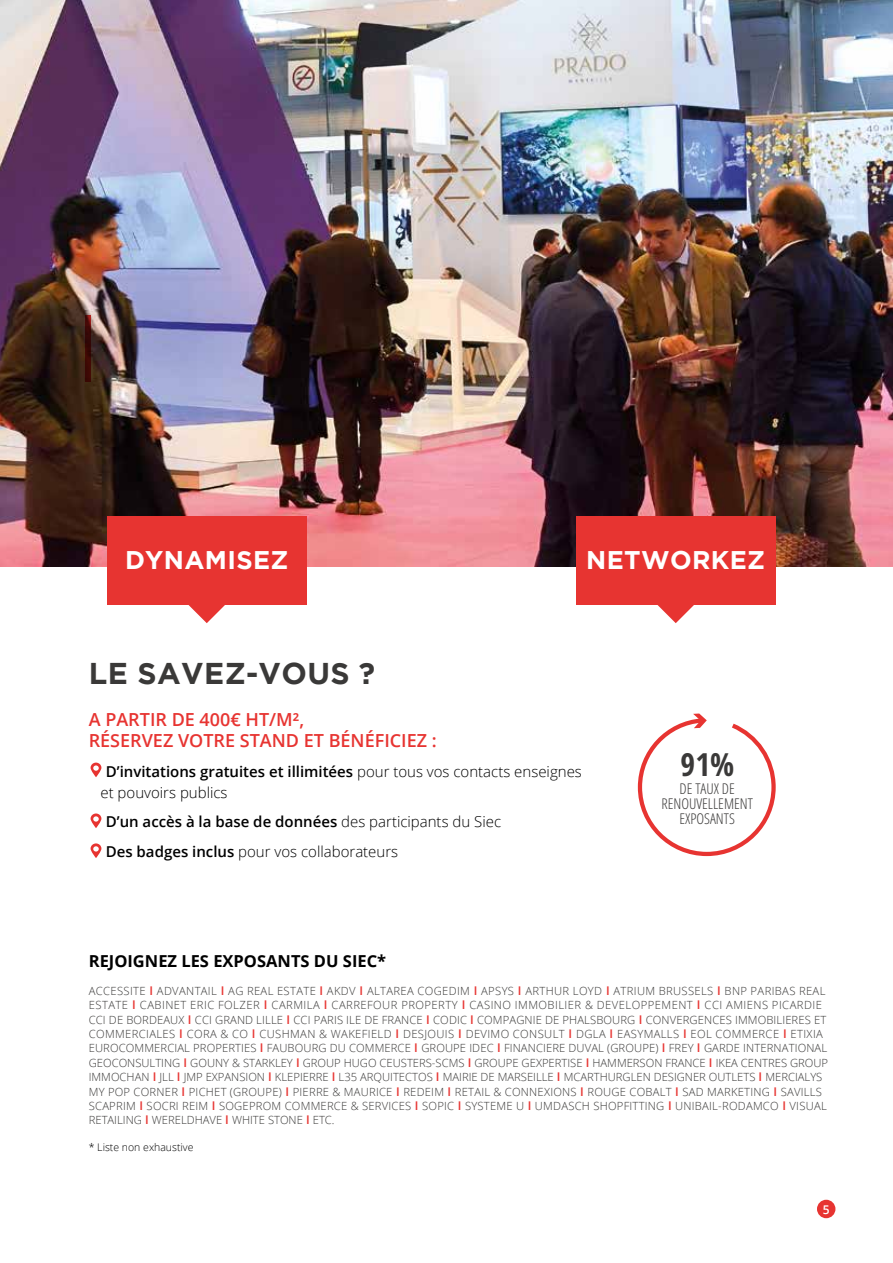
<style>
.page{position:relative;width:893px;height:1263px;background:#fff}
.page>*{position:absolute;margin:0;border:0;box-sizing:border-box;transform-origin:0 0}
.t1{font:700 condensed 31.8px "Open Sans";color:#3a3938}
.t2{font:700 30px "Gotham";letter-spacing:.015em;color:#3a3938}
.t3{font:700 25.5px "Gotham";letter-spacing:.015em;color:#fff}
.t4{font:600 18px/21px "Open Sans";color:#e73431}
.t5{font:700 16.5px "Open Sans";color:#000}
.t6{font:300 15px/21px "Open Sans";color:#000}
.t7{font:300 condensed 14.85px/14.9px "Open Sans";color:#3a3938;text-align:center}
.t8{font:600 12px "Open Sans";color:#fff}
.t9{font:300 11.25px/14.4px "Open Sans";letter-spacing:.02em;color:#3a3938}
.t10{font:300 10.5px "Open Sans";color:#000}
.s1{font-weight:600}
.s2{font-weight:600;font-size:12px;color:#e73431}
</style>
<div class="page">
<div style="left:817px;top:1200px;width:18px;height:18px;background:#e73431;border-radius:50%"></div>
<img style="left:0;top:0;width:893px;height:567px">
<svg style="left:85px;top:315px;width:6px;height:67px"></svg>
<svg style="left:638px;top:713px;width:138px;height:143px"></svg>
<svg style="left:91px;top:763px;width:10px;height:14px"></svg>
<svg style="left:91px;top:813px;width:10px;height:15px"></svg>
<svg style="left:91px;top:843px;width:10px;height:15px"></svg>
<div style="left:107px;top:517px;width:200px;height:88px;background:#e73431"></div>
<svg style="left:188px;top:605px;width:37px;height:18px"></svg>
<div style="left:576px;top:517px;width:200px;height:88px;background:#e73431"></div>
<svg style="left:657px;top:605px;width:37px;height:18px"></svg>
<h3 class="t3" style="left:125px;top:545px;width:165px">DYNAMISEZ</h3>
<h3 class="t3" style="left:586px;top:545px;width:181px">NETWORKEZ</h3>
<h2 class="t2" style="left:89px;top:656px;width:288px">LE SAVEZ-VOUS ?</h2>
<h3 class="t4" style="left:89px;top:709px;width:349px">A PARTIR DE 400€ HT/M²,<br>RÉSERVEZ VOTRE STAND ET BÉNÉFICIEZ :</h3>
<h3 class="t6" style="left:100px;top:760px;width:483px;text-indent:5px"><span class="s1">D’invitations gratuites et illimitées</span> pour tous vos contacts enseignes et pouvoirs publics</h3>
<h3 class="t6" style="left:106px;top:807px;width:397px;line-height:29.5px"><span class="s1">D’un accès à la base de données</span> des participants du Siec<br><span class="s1">Des badges inclus</span> pour vos collaborateurs</h3>
<h3 class="t5" style="left:89px;top:950px;width:299px">REJOIGNEZ LES EXPOSANTS DU SIEC*</h3>
<h1 class="t1" style="left:681px;top:742px;width:55px">91%</h1>
<h3 class="t7" style="left:661px;top:780px;width:93px">DE TAUX DE<br>RENOUVELLEMENT<br>EXPOSANTS</h3>
<p class="t9" style="left:89px;top:983px;width:741px">ACCESSITE <span class="s2">I</span> ADVANTAIL <span class="s2">I</span> AG REAL ESTATE <span class="s2">I</span> AKDV <span class="s2">I</span> ALTAREA COGEDIM <span class="s2">I</span> APSYS <span class="s2">I</span> ARTHUR LOYD <span class="s2">I</span> ATRIUM BRUSSELS <span class="s2">I</span> BNP PARIBAS REAL ESTATE <span class="s2">I</span> CABINET ERIC FOLZER <span class="s2">I</span> CARMILA <span class="s2">I</span> CARREFOUR PROPERTY <span class="s2">I</span> CASINO IMMOBILIER &amp; DEVELOPPEMENT <span class="s2">I</span> CCI AMIENS PICARDIE CCI DE BORDEAUX <span class="s2">I</span> CCI GRAND LILLE <span class="s2">I</span> CCI PARIS ILE DE FRANCE <span class="s2">I</span> CODIC <span class="s2">I</span> COMPAGNIE DE PHALSBOURG <span class="s2">I</span> CONVERGENCES IMMOBILIERES ET COMMERCIALES <span class="s2">I</span> CORA &amp; CO <span class="s2">I</span> CUSHMAN &amp; WAKEFIELD <span class="s2">I</span> DESJOUIS <span class="s2">I</span> DEVIMO CONSULT <span class="s2">I</span> DGLA <span class="s2">I</span> EASYMALLS <span class="s2">I</span> EOL COMMERCE <span class="s2">I</span> ETIXIA EUROCOMMERCIAL PROPERTIES <span class="s2">I</span> FAUBOURG DU COMMERCE <span class="s2">I</span> GROUPE IDEC <span class="s2">I</span> FINANCIERE DUVAL (GROUPE) <span class="s2">I</span> FREY <span class="s2">I</span> GARDE INTERNATIONAL GEOCONSULTING <span class="s2">I</span> GOUNY &amp; STARKLEY <span class="s2">I</span> GROUP HUGO CEUSTERS-SCMS <span class="s2">I</span> GROUPE GEXPERTISE <span class="s2">I</span> HAMMERSON FRANCE <span class="s2">I</span> IKEA CENTRES GROUP IMMOCHAN <span class="s2">I</span> JLL <span class="s2">I</span> JMP EXPANSION <span class="s2">I</span> KLEPIERRE <span class="s2">I</span> L35 ARQUITECTOS <span class="s2">I</span> MAIRIE DE MARSEILLE <span class="s2">I</span> MCARTHURGLEN DESIGNER OUTLETS <span class="s2">I</span> MERCIALYS MY POP CORNER <span class="s2">I</span> PICHET (GROUPE) <span class="s2">I</span> PIERRE &amp; MAURICE <span class="s2">I</span> REDEIM <span class="s2">I</span> RETAIL &amp; CONNEXIONS <span class="s2">I</span> ROUGE COBALT <span class="s2">I</span> SAD MARKETING <span class="s2">I</span> SAVILLS SCAPRIM <span class="s2">I</span> SOCRI REIM <span class="s2">I</span> SOGEPROM COMMERCE &amp; SERVICES <span class="s2">I</span> SOPIC <span class="s2">I</span> SYSTEME U <span class="s2">I</span> UMDASCH SHOPFITTING <span class="s2">I</span> UNIBAIL-RODAMCO <span class="s2">I</span> VISUAL RETAILING <span class="s2">I</span> WERELDHAVE <span class="s2">I</span> WHITE STONE <span class="s2">I</span> ETC.</p>
<p class="t10" style="left:89px;top:1140px;width:106px">* Liste non exhaustive</p>
<p class="t8" style="left:823px;top:1201px;width:8px">5</p>
</div>
